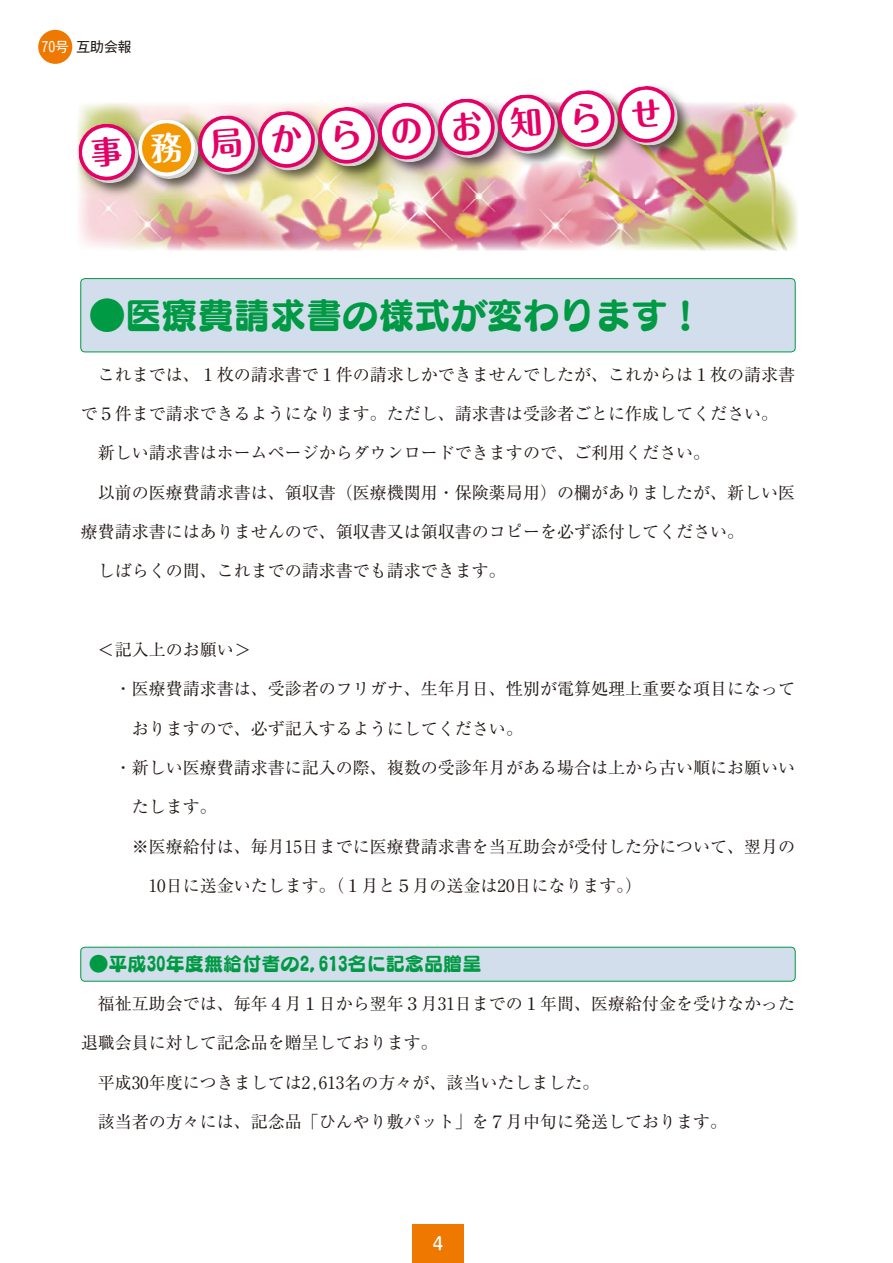
<style>
.page{position:relative;width:893px;height:1263px;background:#fff}
.page>*{position:absolute;margin:0;border:0;box-sizing:border-box;transform-origin:0 0}
.t1{font:36.15px "Slump Std DB 90 pv RKSJ H";color:#094}
.t2{font:31.95px "Maru Fo Pro Bold 90 pv RKSJ H";color:#e50065}
.t3{font:19.2px "Slump Std DB 90 pv RKSJ H";color:#094}
.t4{font:16.95px "Ryumin Pro Regular 90 pv RKSJ H";color:#231916}
.t5{font:16.95px "Shin M Go Pro Medium 90 pv RKSJ H";color:#fff}
.t6{font:13.8px "Gothic MB101 Pro Regular 90 pv RKSJ H";color:#231916}
.s1{color:#fff}
</style>
<div class="page">
<div style="left:412px;top:1225px;width:51px;height:38px;background:#ee7800"></div>
<div style="left:38px;top:30px;width:34px;height:34px;background:#ee7800;border-radius:50%"></div>
<div style="left:81px;top:279px;width:714px;height:73px;background:#d3deec;border-radius:4px"></div>
<div style="left:80px;top:278px;width:716px;height:74px;border:1px solid #094;border-radius:4px"></div>
<div style="left:81px;top:947px;width:714px;height:34px;background:#d3deec;border-radius:4px"></div>
<div style="left:80px;top:947px;width:716px;height:35px;border:1px solid #094;border-radius:4px"></div>
<img style="left:644px;top:103px;width:154px;height:148px">
<img style="left:79px;top:198px;width:565px;height:53px">
<img style="left:79px;top:102px;width:614px;height:96px">
<img style="left:77px;top:86px;width:602px;height:98px">
<p class="t6" style="left:41px;top:42px;width:92px"><span class="s1">70号</span>互助会報</p>
<h2 class="t2" style="left:210px;top:132px;width:214px;rotate:-4deg">局からの</h2>
<h2 class="t2" style="left:450px;top:116px;width:214px;rotate:-4deg">お知らせ</h2>
<h1 class="t1" style="left:89px;top:302px;width:616px">●医療費請求書の様式が変わります！</h1>
<p class="t4" style="left:81px;top:368px;width:716px">　これまでは、１枚の請求書で１件の請求しかできませんでしたが、これからは１枚の請求書</p>
<p class="t4" style="left:81px;top:407px;width:699px">で５件まで請求できるようになります。ただし、請求書は受診者ごとに作成してください。</p>
<p class="t4" style="left:81px;top:447px;width:631px">　新しい請求書はホームページからダウンロードできますので、ご利用ください。</p>
<p class="t4" style="left:81px;top:486px;width:716px">　以前の医療費請求書は、領収書（医療機関用・保険薬局用）の欄がありましたが、新しい医</p>
<p class="t4" style="left:81px;top:525px;width:665px">療費請求書にはありませんので、領収書又は領収書のコピーを必ず添付してください。</p>
<p class="t4" style="left:81px;top:565px;width:427px">　しばらくの間、これまでの請求書でも請求できます。</p>
<p class="t4" style="left:81px;top:643px;width:172px">　＜記入上のお願い＞</p>
<p class="t4" style="left:115px;top:683px;width:682px">・医療費請求書は、受診者のフリガナ、生年月日、性別が電算処理上重要な項目になって</p>
<p class="t4" style="left:132px;top:722px;width:393px">おりますので、必ず記入するようにしてください。</p>
<p class="t4" style="left:115px;top:761px;width:682px">・新しい医療費請求書に記入の際、複数の受診年月がある場合は上から古い順にお願いい</p>
<p class="t4" style="left:132px;top:801px;width:87px">たします。</p>
<p class="t4" style="left:132px;top:840px;width:665px">※医療給付は、毎月15日までに医療費請求書を当互助会が受付した分について、翌月の</p>
<p class="t4" style="left:149px;top:879px;width:495px">10日に送金いたします。（１月と５月の送金は20日になります。）</p>
<p class="t3" style="left:89px;top:957px;width:394px">●平成30年度無給付者の2,613名に記念品贈呈</p>
<p class="t4" style="left:81px;top:997px;width:716px">　福祉互助会では、毎年４月１日から翌年３月31日までの１年間、医療給付金を受けなかった</p>
<p class="t4" style="left:81px;top:1037px;width:359px">退職会員に対して記念品を贈呈しております。</p>
<p class="t4" style="left:81px;top:1076px;width:520px">　平成30年度につきましては2,613名の方々が、該当いたしました。</p>
<p class="t4" style="left:81px;top:1115px;width:648px">　該当者の方々には、記念品「ひんやり敷パット」を７月中旬に発送しております。</p>
<p class="t5" style="left:429px;top:1238px;width:19px">４</p>
</div>
